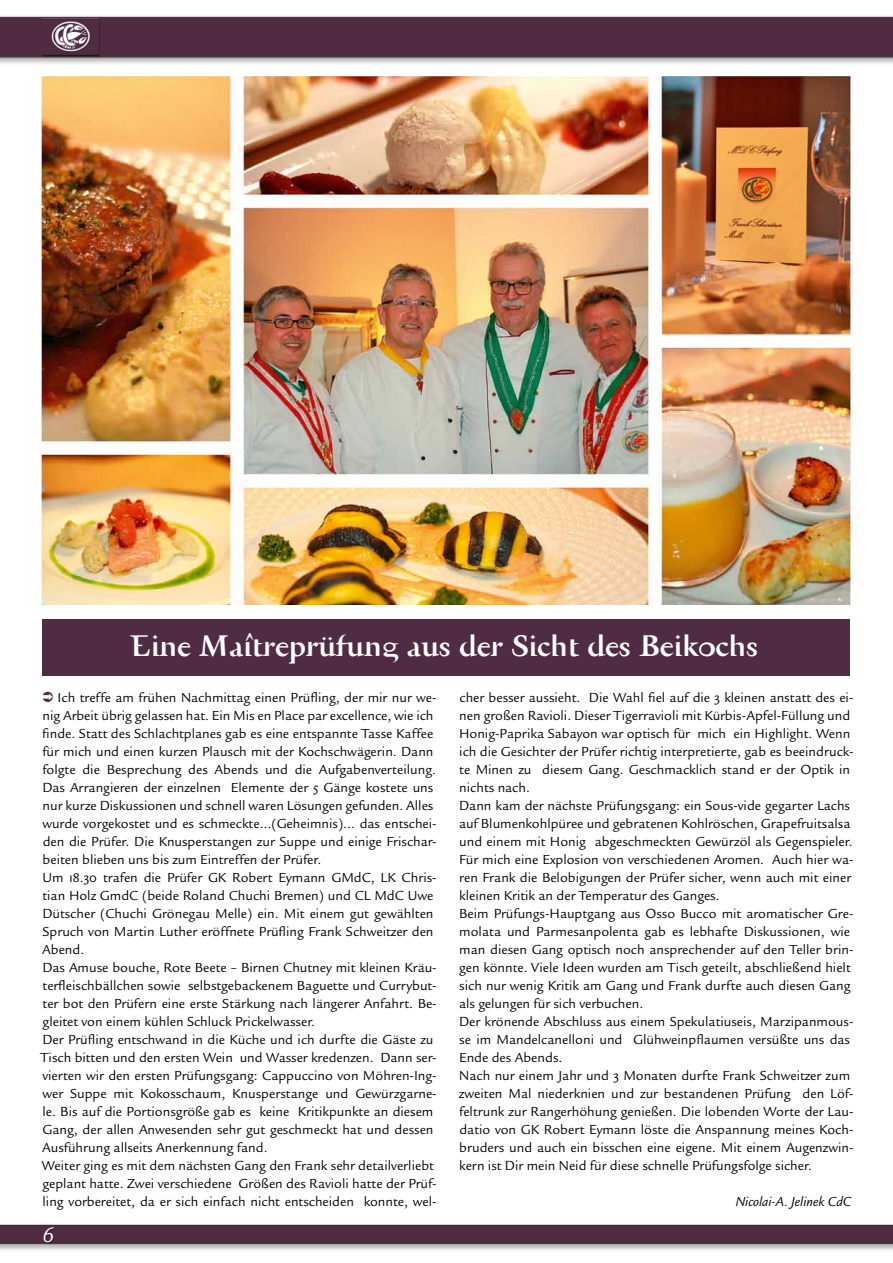
<style>
.page{position:relative;width:893px;height:1263px;background:#fff}
.page>*{position:absolute;margin:0;border:0;box-sizing:border-box;transform-origin:0 0}
.HL{font:700 30px "AF Retrospecta";letter-spacing:-.01em;color:#fff}
.t1{font:italic 22.5px "Legacy San ITC";color:#fff}
.fliess{font:14.25px/18px "Legacy San ITC Book OS";color:#000}
.fliess-2{font:italic 14.25px "Legacy San ITC";color:#000}
</style>
<div class="page">
<div style="left:43px;top:619px;width:807px;height:57px;background:#4f2c43"></div>
<img style="left:39px;top:77px;width:819px;height:528px">
<img style="left:0;top:16px;width:893px;height:48px">
<div style="left:0;top:1225px;width:893px;height:27px;background:#efefef"></div>
<img style="left:0;top:1224px;width:893px;height:25px">
<div style="left:43px;top:19px;width:57px;height:39px;background:#502b43"></div>
<img style="left:43px;top:16px;width:55px;height:48px">
<div style="left:45px;top:1228px;width:11px;height:16px;background:#000;opacity:.4"></div>
<p class="HL" style="left:130px;top:626px;width:630px">Eine Maîtreprüfung aus der Sicht des Beikochs</p>
<p class="fliess" style="left:42px;top:689px;width:396px;text-indent:15px">Ich treffe am frühen Nachmittag einen Prüfling, der mir nur we&shy;nig Arbeit übrig gelassen hat. Ein Mis en Place par excellence, wie ich finde. Statt des Schlachtplanes gab es eine entspannte Tasse Kaffee für mich und einen kurzen Plausch mit der Kochschwägerin. Dann folgte die Besprechung des Abends und die Aufgabenverteilung.<br>Das Arrangieren der einzelnen Elemente der 5 Gänge kostete uns nur kurze Diskussionen und schnell waren Lösungen gefunden. Alles wurde vorgekostet und es schmeckte…(Geheimnis)… das entschei&shy;den die Prüfer. Die Knusperstangen zur Suppe und einige Frischar&shy;beiten blieben uns bis zum Eintreffen der Prüfer.</p>
<p class="fliess" style="left:42px;top:869px;width:396px">Um 18.30 trafen die Prüfer GK Robert Eymann GMdC, LK Chris&shy;tian Holz GmdC (beide Roland Chuchi Bremen) und CL MdC Uwe Dütscher (Chuchi Grönegau Melle) ein. Mit einem gut gewählten Spruch von Martin Luther eröffnete Prüfling Frank Schweitzer den Abend.</p>
<p class="fliess" style="left:42px;top:959px;width:396px;text-align:justify">Das Amuse bouche, Rote Beete – Birnen Chutney mit kleinen Kräu&shy;terfleischbällchen sowie selbstgebackenem Baguette und Currybut&shy;ter bot den Prüfern eine erste Stärkung nach längerer Anfahrt. Be&shy;gleitet von einem kühlen Schluck Prickelwasser.</p>
<p class="fliess" style="left:40px;top:1031px;width:398px">Der Prüfling entschwand in die Küche und ich durfte die Gäste zu Tisch bitten und den ersten Wein und Wasser kredenzen. Dann ser&shy;vierten wir den ersten Prüfungsgang: Cappuccino von Möhren-Ing&shy;wer Suppe mit Kokosschaum, Knusperstange und Gewürzgarne&shy;le. Bis auf die Portionsgröße gab es keine Kritikpunkte an diesem Gang, der allen Anwesenden sehr gut geschmeckt hat und dessen Ausführung allseits Anerkennung fand.</p>
<p class="fliess" style="left:42px;top:1157px;width:396px">Weiter ging es mit dem nächsten Gang den Frank sehr detailverliebt geplant hatte. Zwei verschiedene Größen des Ravioli hatte der Prüf&shy;ling vorbereitet, da er sich einfach nicht entscheiden konnte, wel-</p>
<p class="fliess" style="left:459px;top:689px;width:396px">cher besser aussieht. Die Wahl fiel auf die 3 kleinen anstatt des ei&shy;nen großen Ravioli. Dieser Tigerravioli mit Kürbis-Apfel-Füllung und Honig-Paprika Sabayon war optisch für mich ein Highlight. Wenn ich die Gesichter der Prüfer richtig interpretierte, gab es beeindruck&shy;te Minen zu diesem Gang. Geschmacklich stand er der Optik in nichts nach.</p>
<p class="fliess" style="left:459px;top:797px;width:396px">Dann kam der nächste Prüfungsgang: ein Sous-vide gegarter Lachs auf Blumenkohlpüree und gebratenen Kohlröschen, Grapefruitsalsa und einem mit Honig abgeschmeckten Gewürzöl als Gegenspieler.<br>Für mich eine Explosion von verschiedenen Aromen. Auch hier wa&shy;ren Frank die Belobigungen der Prüfer sicher, wenn auch mit einer kleinen Kritik an der Temperatur des Ganges.</p>
<p class="fliess" style="left:459px;top:905px;width:396px">Beim Prüfungs-Hauptgang aus Osso Bucco mit aromatischer Gre&shy;molata und Parmesanpolenta gab es lebhafte Diskussionen, wie man diesen Gang optisch noch ansprechender auf den Teller brin&shy;gen könnte. Viele Ideen wurden am Tisch geteilt, abschließend hielt sich nur wenig Kritik am Gang und Frank durfte auch diesen Gang als gelungen für sich verbuchen.</p>
<p class="fliess" style="left:459px;top:1013px;width:396px">Der krönende Abschluss aus einem Spekulatiuseis, Marzipanmous&shy;se im Mandelcanelloni und Glühweinpflaumen versüßte uns das<br>Ende des Abends.</p>
<p class="fliess" style="left:459px;top:1067px;width:396px">Nach nur einem Jahr und 3 Monaten durfte Frank Schweitzer zum zweiten Mal niederknien und zur bestandenen Prüfung den Löf&shy;feltrunk zur Rangerhöhung genießen. Die lobenden Worte der Lau&shy;datio von GK Robert Eymann löste die Anspannung meines Koch&shy;bruders und auch ein bisschen eine eigene. Mit einem Augenzwin&shy;kern ist Dir mein Neid für diese schnelle Prüfungsfolge sicher.</p>
<p class="fliess-2" style="left:736px;top:1194px;width:117px">Nicolai-A. Jelinek CdC</p>
<h2 class="t1" style="left:42px;top:1223px;width:13px">6</h2>
</div>
